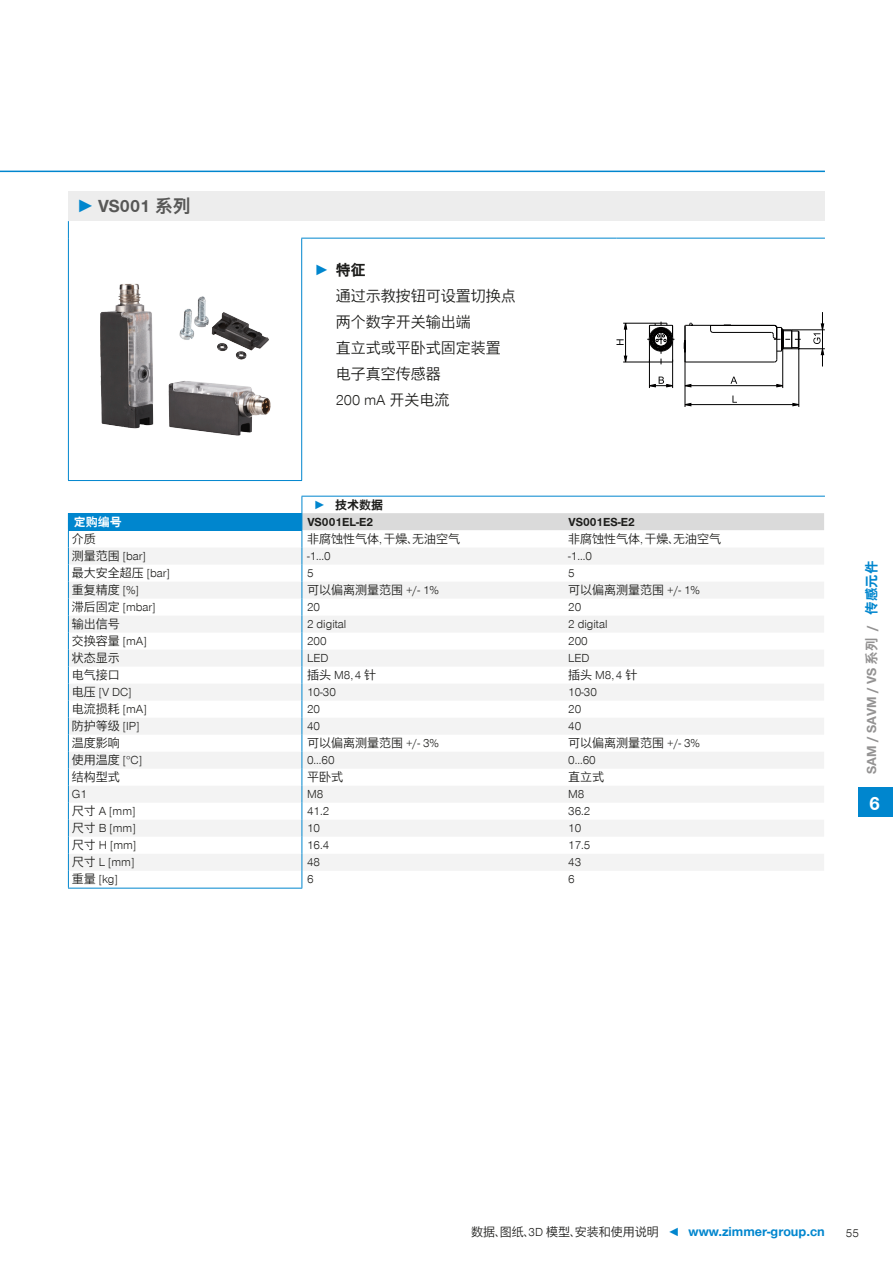
<style>
.page{position:relative;width:893px;height:1263px;background:#fff}
.page>*{position:absolute;margin:0;border:0;box-sizing:border-box;transform-origin:0 0}
.CB_AF_Registerzahl{font:700 19.5px "Zimmer Group Sans";color:#fff}
.t1{font:700 18px "Zimmer Group Sans Global";color:#575756}
.CB_AF_Prodvort_Body{font:300 15px "Zimmer Group Sans Global";color:#1d1d1b}
.t2{font:700 15px "Zimmer Group Sans Global";color:#1d1d1b}
.CB_AF_Seitenzahl_rec{font:700 13.5px "Zimmer Group Sans Global";color:#0086ce}
.CB_AF_Inhaltsverzeic{font:700 13.5px "Zimmer Group Sans Global";color:#939292}
.CB_AF_Seitenzahl_lin{font:300 12px "Zimmer Group Sans Global";color:#1d1d1b}
.CB_AF_Tabellentext_B{font:700 12px "Zimmer Group Sans Global";color:#1d1d1b}
.CB_AF_Tabellentext_B-2{font:700 12px "Zimmer Group Sans Global";color:#fff}
.CB_AF_Seitenzahl_rec-2{font:300 12px "Zimmer Group Sans Global";color:#1d1d1b}
.s1{font-family:"Zimmer Group Sans";color:#0086ce}
.s2{color:#0086ce}
.s3{font-weight:300;font-size:12px;color:#1d1d1b}
.s4{font-weight:300;font-size:12px}
</style>
<div class="page">
<div style="left:68px;top:191px;width:757px;height:30px;background:#ededed"></div>
<hr style="left:68px;top:238px;width:1px;height:242px;background:#0086ce">
<hr style="left:301px;top:238px;width:1px;height:242px;background:#0086ce">
<hr style="left:68px;top:480px;width:234px;height:1px;background:#0086ce">
<hr style="left:301px;top:238px;width:315px;height:1px;background:#0086ce">
<hr style="left:616px;top:238px;width:209px;height:1px;background:#0086ce">
<svg style="left:68px;top:221px;width:1px;height:17px"></svg>
<img style="left:100px;top:283px;width:170px;height:152px">
<svg style="left:616px;top:312px;width:209px;height:95px"></svg>
<div style="left:68px;top:513px;width:234px;height:17px;background:#0086ce"></div>
<svg style="left:69px;top:548px;width:233px;height:323px;fill:#f5f5f5"></svg>
<hr style="left:68px;top:888px;width:234px;height:1px;background:#0086ce">
<hr style="left:68px;top:530px;width:234px;height:1px;background:#0086ce">
<svg style="left:68px;top:531px;width:1px;height:357px"></svg>
<hr style="left:302px;top:496px;width:523px;height:1px;background:#0086ce">
<svg style="left:302px;top:496px;width:522px;height:392px"></svg>
<div style="left:859px;top:787px;width:34px;height:29px;background:#0086ce"></div>
<hr style="left:0;top:171px;width:825px;height:1px;background:#0086ce">
<p class="t1" style="left:77px;top:195px;width:115px"><span class="s1">►</span> VS001 系列</p>
<p class="t2" style="left:314px;top:261px;width:53px"><span class="s1">►</span> 特征</p>
<p class="CB_AF_Prodvort_Body" style="left:336px;top:287px;width:181px">通过示教按钮可设置切换点</p>
<p class="CB_AF_Prodvort_Body" style="left:336px;top:313px;width:136px">两个数字开关输出端</p>
<p class="CB_AF_Prodvort_Body" style="left:336px;top:339px;width:166px">直立式或平卧式固定装置</p>
<p class="CB_AF_Prodvort_Body" style="left:336px;top:365px;width:106px">电子真空传感器</p>
<p class="CB_AF_Prodvort_Body" style="left:336px;top:391px;width:115px">200 mA 开关电流</p>
<p class="CB_AF_Tabellentext_B" style="left:314px;top:497px;width:71px"><span class="s2">►</span> 技术数据</p>
<p class="CB_AF_Tabellentext_B-2" style="left:74px;top:514px;width:50px">定购编号</p>
<p class="CB_AF_Tabellentext_B" style="left:307px;top:514px;width:67px">VS001EL-E2</p>
<p class="CB_AF_Tabellentext_B" style="left:568px;top:514px;width:68px">VS001ES-E2</p>
<p class="CB_AF_Seitenzahl_lin" style="left:72px;top:532px;width:25px">介质</p>
<p class="CB_AF_Seitenzahl_lin" style="left:307px;top:532px;width:155px">非腐蚀性气体，干燥、无油空气</p>
<p class="CB_AF_Seitenzahl_lin" style="left:568px;top:532px;width:155px">非腐蚀性气体，干燥、无油空气</p>
<p class="CB_AF_Seitenzahl_lin" style="left:72px;top:549px;width:76px">测量范围 [bar]</p>
<p class="CB_AF_Seitenzahl_lin" style="left:307px;top:549px;width:25px">-1...0</p>
<p class="CB_AF_Seitenzahl_lin" style="left:568px;top:549px;width:25px">-1...0</p>
<p class="CB_AF_Seitenzahl_lin" style="left:72px;top:566px;width:100px">最大安全超压 [bar]</p>
<p class="CB_AF_Seitenzahl_lin" style="left:307px;top:566px;width:8px">5</p>
<p class="CB_AF_Seitenzahl_lin" style="left:568px;top:566px;width:8px">5</p>
<p class="CB_AF_Seitenzahl_lin" style="left:72px;top:583px;width:69px">重复精度 [%]</p>
<p class="CB_AF_Seitenzahl_lin" style="left:307px;top:583px;width:133px">可以偏离测量范围 +/- 1%</p>
<p class="CB_AF_Seitenzahl_lin" style="left:568px;top:583px;width:133px">可以偏离测量范围 +/- 1%</p>
<p class="CB_AF_Seitenzahl_lin" style="left:72px;top:600px;width:85px">滞后固定 [mbar]</p>
<p class="CB_AF_Seitenzahl_lin" style="left:307px;top:600px;width:15px">20</p>
<p class="CB_AF_Seitenzahl_lin" style="left:568px;top:600px;width:15px">20</p>
<p class="CB_AF_Seitenzahl_lin" style="left:72px;top:617px;width:49px">输出信号</p>
<p class="CB_AF_Seitenzahl_lin" style="left:307px;top:617px;width:41px">2 digital</p>
<p class="CB_AF_Seitenzahl_lin" style="left:568px;top:617px;width:41px">2 digital</p>
<p class="CB_AF_Seitenzahl_lin" style="left:72px;top:634px;width:76px">交换容量 [mA]</p>
<p class="CB_AF_Seitenzahl_lin" style="left:307px;top:634px;width:21px">200</p>
<p class="CB_AF_Seitenzahl_lin" style="left:568px;top:634px;width:21px">200</p>
<p class="CB_AF_Seitenzahl_lin" style="left:72px;top:651px;width:49px">状态显示</p>
<p class="CB_AF_Seitenzahl_lin" style="left:307px;top:651px;width:23px">LED</p>
<p class="CB_AF_Seitenzahl_lin" style="left:568px;top:651px;width:23px">LED</p>
<p class="CB_AF_Seitenzahl_lin" style="left:72px;top:668px;width:49px">电气接口</p>
<p class="CB_AF_Seitenzahl_lin" style="left:307px;top:668px;width:71px">插头 M8，4 针</p>
<p class="CB_AF_Seitenzahl_lin" style="left:568px;top:668px;width:71px">插头 M8，4 针</p>
<p class="CB_AF_Seitenzahl_lin" style="left:72px;top:685px;width:61px">电压 [V DC]</p>
<p class="CB_AF_Seitenzahl_lin" style="left:307px;top:685px;width:30px">10-30</p>
<p class="CB_AF_Seitenzahl_lin" style="left:568px;top:685px;width:30px">10-30</p>
<p class="CB_AF_Seitenzahl_lin" style="left:72px;top:702px;width:76px">电流损耗 [mA]</p>
<p class="CB_AF_Seitenzahl_lin" style="left:307px;top:702px;width:15px">20</p>
<p class="CB_AF_Seitenzahl_lin" style="left:568px;top:702px;width:15px">20</p>
<p class="CB_AF_Seitenzahl_lin" style="left:72px;top:719px;width:69px">防护等级 [IP]</p>
<p class="CB_AF_Seitenzahl_lin" style="left:307px;top:719px;width:15px">40</p>
<p class="CB_AF_Seitenzahl_lin" style="left:568px;top:719px;width:15px">40</p>
<p class="CB_AF_Seitenzahl_lin" style="left:72px;top:736px;width:49px">温度影响</p>
<p class="CB_AF_Seitenzahl_lin" style="left:307px;top:736px;width:133px">可以偏离测量范围 +/- 3%</p>
<p class="CB_AF_Seitenzahl_lin" style="left:568px;top:736px;width:133px">可以偏离测量范围 +/- 3%</p>
<p class="CB_AF_Seitenzahl_lin" style="left:72px;top:753px;width:72px">使用温度 [°C]</p>
<p class="CB_AF_Seitenzahl_lin" style="left:307px;top:753px;width:29px">0...60</p>
<p class="CB_AF_Seitenzahl_lin" style="left:568px;top:753px;width:29px">0...60</p>
<p class="CB_AF_Seitenzahl_lin" style="left:72px;top:770px;width:49px">结构型式</p>
<p class="CB_AF_Seitenzahl_lin" style="left:307px;top:770px;width:37px">平卧式</p>
<p class="CB_AF_Seitenzahl_lin" style="left:568px;top:770px;width:37px">直立式</p>
<p class="CB_AF_Seitenzahl_lin" style="left:72px;top:787px;width:17px">G1</p>
<p class="CB_AF_Seitenzahl_lin" style="left:307px;top:787px;width:18px">M8</p>
<p class="CB_AF_Seitenzahl_lin" style="left:568px;top:787px;width:18px">M8</p>
<p class="CB_AF_Seitenzahl_lin" style="left:72px;top:804px;width:65px">尺寸 A [mm]</p>
<p class="CB_AF_Seitenzahl_lin" style="left:307px;top:804px;width:24px">41.2</p>
<p class="CB_AF_Seitenzahl_lin" style="left:568px;top:804px;width:24px">36.2</p>
<p class="CB_AF_Seitenzahl_lin" style="left:72px;top:821px;width:65px">尺寸 B [mm]</p>
<p class="CB_AF_Seitenzahl_lin" style="left:307px;top:821px;width:15px">10</p>
<p class="CB_AF_Seitenzahl_lin" style="left:568px;top:821px;width:15px">10</p>
<p class="CB_AF_Seitenzahl_lin" style="left:72px;top:838px;width:66px">尺寸 H [mm]</p>
<p class="CB_AF_Seitenzahl_lin" style="left:307px;top:838px;width:24px">16.4</p>
<p class="CB_AF_Seitenzahl_lin" style="left:568px;top:838px;width:24px">17.5</p>
<p class="CB_AF_Seitenzahl_lin" style="left:72px;top:855px;width:64px">尺寸 L [mm]</p>
<p class="CB_AF_Seitenzahl_lin" style="left:307px;top:855px;width:15px">48</p>
<p class="CB_AF_Seitenzahl_lin" style="left:568px;top:855px;width:15px">43</p>
<p class="CB_AF_Seitenzahl_lin" style="left:72px;top:872px;width:47px">重量 [kg]</p>
<p class="CB_AF_Seitenzahl_lin" style="left:307px;top:872px;width:8px">6</p>
<p class="CB_AF_Seitenzahl_lin" style="left:568px;top:872px;width:8px">6</p>
<p class="CB_AF_Inhaltsverzeic" style="left:864px;top:774px;width:215px;rotate:-90deg">SAM / SAVM / VS 系列 / <span class="s2">传感元件</span></p>
<p class="CB_AF_Registerzahl" style="left:869px;top:790px;width:12px">6</p>
<p class="CB_AF_Seitenzahl_rec" style="left:471px;top:1224px;width:355px"><span class="s3">数据、图纸、3D 模型、安装和使用说明</span> <span class="s4">◄</span> www.zimmer-group.cn</p>
<p class="CB_AF_Seitenzahl_rec-2" style="left:846px;top:1226px;width:15px">55</p>
</div>
